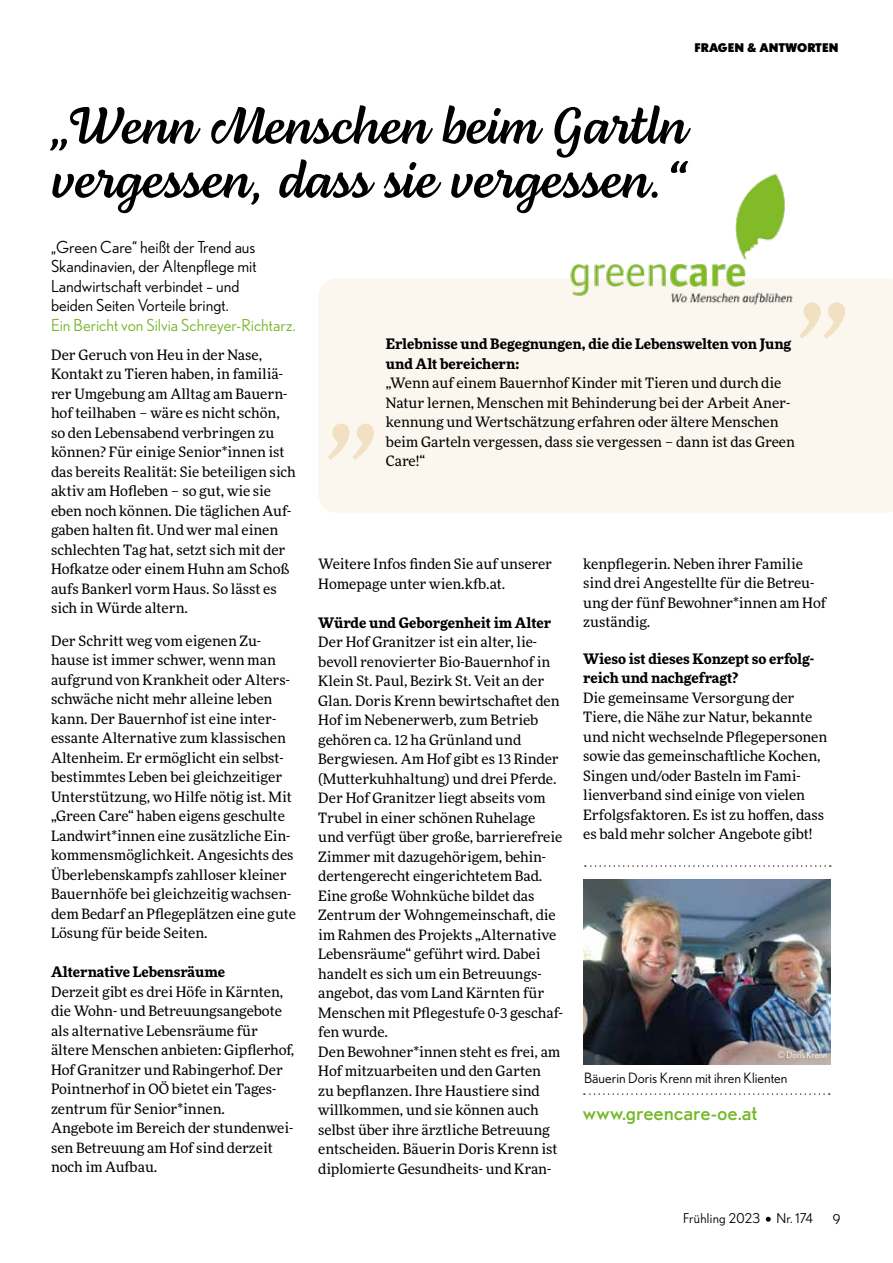
<style>
.page{position:relative;width:893px;height:1263px;background:#fff}
.page>*{position:absolute;margin:0;border:0;box-sizing:border-box;transform-origin:0 0}
.t1{font:italic 150px "More Pro";color:#f1e1c2}
.t2{font:52.5px/54px "Lemongrass Script";color:#000}
.t3{font:21px "Nobel";color:#76b82a}
.t4{font:16.5px/19.5px "Nobel";color:#000}
.t5{font:16.5px "Nobel";color:#76b82a}
.t6{font:14.25px/19.5px "More Pro";color:#000}
.t7{font:700 14.25px/19.5px "More Pro";color:#000}
.t8{font:14.25px "Nobel";color:#000}
.t9{font:13.5px "Nobel";letter-spacing:.02em;color:#000}
.t10{font:900 12px "Nobel";color:#000}
.t11{font:9px "Nobel";color:#fff}
</style>
<div class="page">
<svg style="left:766px;top:1217px;width:5px;height:5px"></svg>
<div style="left:318px;top:279px;width:575px;height:233px;background:#fbf7ef"></div>
<img style="left:565px;top:173px;width:234px;height:138px">
<img style="left:584px;top:880px;width:246px;height:185px">
<svg style="left:584px;top:1093px;width:246px;height:2px"></svg>
<svg style="left:585px;top:865px;width:246px;height:2px"></svg>
<p class="t10" style="left:694px;top:40px;width:146px">FRAGEN &amp; ANTWORTEN</p>
<h2 class="t2" style="left:51px;top:98px;width:637px">„Wenn Menschen beim Gartln vergessen, dass sie vergessen.“</h2>
<p class="t4" style="left:51px;top:237px;width:207px">„Green Care“ heißt der Trend aus<br>Skandinavien, der Altenpflege mit<br>Landwirtschaft verbindet – und beiden Seiten Vorteile bringt.</p>
<p class="t5" style="left:51px;top:315px;width:246px">Ein Bericht von Silvia Schreyer-Richtarz.</p>
<p class="t6" style="left:51px;top:344px;width:246px">Der Geruch von Heu in der Nase, Kontakt zu Tieren haben, in familiä&shy;rer Umgebung am Alltag am Bauern&shy;hof teilhaben – wäre es nicht schön, so den Lebensabend verbringen zu können? Für einige Senior*innen ist das bereits Realität: Sie beteiligen sich aktiv am Hofleben – so gut, wie sie eben noch können. Die täglichen Auf&shy;gaben halten fit. Und wer mal einen schlechten Tag hat, setzt sich mit der Hofkatze oder einem Huhn am Schoß aufs Bankerl vorm Haus. So lässt es sich in Würde altern.</p>
<p class="t6" style="left:51px;top:630px;width:247px">Der Schritt weg vom eigenen Zu&shy;hause ist immer schwer, wenn man aufgrund von Krankheit oder Alters&shy;schwäche nicht mehr alleine leben kann. Der Bauernhof ist eine inter&shy;essante Alternative zum klassischen Altenheim. Er ermöglicht ein selbst&shy;bestimmtes Leben bei gleichzeitiger Unterstützung, wo Hilfe nötig ist. Mit „Green Care“ haben eigens geschulte Landwirt*innen eine zusätzliche Ein&shy;kommensmöglichkeit. Angesichts des Überlebenskampfs zahlloser kleiner Bauernhöfe bei gleichzeitig wachsen&shy;dem Bedarf an Pflegeplätzen eine gute Lösung für beide Seiten.</p>
<p class="t7" style="left:51px;top:961px;width:176px">Alternative Lebensräume</p>
<p class="t6" style="left:51px;top:981px;width:245px">Derzeit gibt es drei Höfe in Kärnten, die Wohn- und Betreuungsangebote als alternative Lebensräume für ältere Menschen anbieten: Gipflerhof,<br>Hof Granitzer und Rabingerhof. Der<br>Pointnerhof in OÖ bietet ein Tages&shy;zentrum für Senior*innen.<br>Angebote im Bereich der stundenwei&shy;sen Betreuung am Hof sind derzeit noch im Aufbau.</p>
<h1 class="t1" style="left:799px;top:165px;width:58px">„</h1>
<p class="t7" style="left:386px;top:333px;width:407px">Erlebnisse und Begegnungen, die die Lebenswelten von Jung und Alt bereichern:</p>
<p class="t6" style="left:386px;top:373px;width:410px">„Wenn auf einem Bauernhof Kinder mit Tieren und durch die Natur lernen, Menschen mit Behinderung bei der Arbeit Aner&shy;kennung und Wertschätzung erfahren oder ältere Menschen beim Garteln vergessen, dass sie vergessen – dann ist das Green Care!“</p>
<h1 class="t1" style="left:327px;top:286px;width:58px">„</h1>
<p class="t6" style="left:583px;top:553px;width:244px">kenpflegerin. Neben ihrer Familie sind drei Angestellte für die Betreu&shy;ung der fünf Bewohner*innen am Hof zuständig.</p>
<p class="t7" style="left:583px;top:648px;width:232px">Wieso ist dieses Konzept so erfolg&shy;reich und nachgefragt?</p>
<p class="t6" style="left:583px;top:687px;width:246px">Die gemeinsame Versorgung der Tiere, die Nähe zur Natur, bekannte und nicht wechselnde Pflegepersonen sowie das gemeinschaftliche Kochen, Singen und/oder Basteln im Fami&shy;lienverband sind einige von vielen Erfolgsfaktoren. Es ist zu hoffen, dass es bald mehr solcher Angebote gibt!</p>
<p class="t6" style="left:318px;top:554px;width:236px">Weitere Infos finden Sie auf unserer<br>Homepage unter wien.kfb.at.</p>
<p class="t7" style="left:318px;top:612px;width:235px">Würde und Geborgenheit im Alter</p>
<p class="t6" style="left:318px;top:632px;width:246px">Der Hof Granitzer ist ein alter, lie&shy;bevoll renovierter Bio-Bauernhof in Klein St. Paul, Bezirk St. Veit an der Glan. Doris Krenn bewirtschaftet den Hof im Nebenerwerb, zum Betrieb gehören ca. 12 ha Grünland und Bergwiesen. Am Hof gibt es 13 Rinder (Mutterkuhhaltung) und drei Pferde.<br>Der Hof Granitzer liegt abseits vom Trubel in einer schönen Ruhelage und verfügt über große, barrierefreie Zimmer mit dazugehörigem, behin&shy;dertengerecht eingerichtetem Bad.<br>Eine große Wohnküche bildet das Zentrum der Wohngemeinschaft, die im Rahmen des Projekts „Alternative Lebensräume“ geführt wird. Dabei handelt es sich um ein Betreuungs&shy;angebot, das vom Land Kärnten für Menschen mit Pflegestufe 0-3 geschaf&shy;fen wurde.<br>Den Bewohner*innen steht es frei, am Hof mitzuarbeiten und den Garten<br>zu bepflanzen. Ihre Haustiere sind willkommen, und sie können auch selbst über ihre ärztliche Betreuung entscheiden. Bäuerin Doris Krenn ist diplomierte Gesundheits- und Kran-</p>
<p class="t11" style="left:777px;top:1049px;width:51px">© Doris Krenn</p>
<p class="t8" style="left:584px;top:1070px;width:205px">Bäuerin Doris Krenn mit ihren Klienten</p>
<h3 class="t3" style="left:583px;top:1101px;width:176px">www.greencare-oe.at</h3>
<p class="t9" style="left:683px;top:1210px;width:131px">Frühling 2023 Nr. 174</p>
<p class="t9" style="left:833px;top:1211px;width:9px">9</p>
</div>
